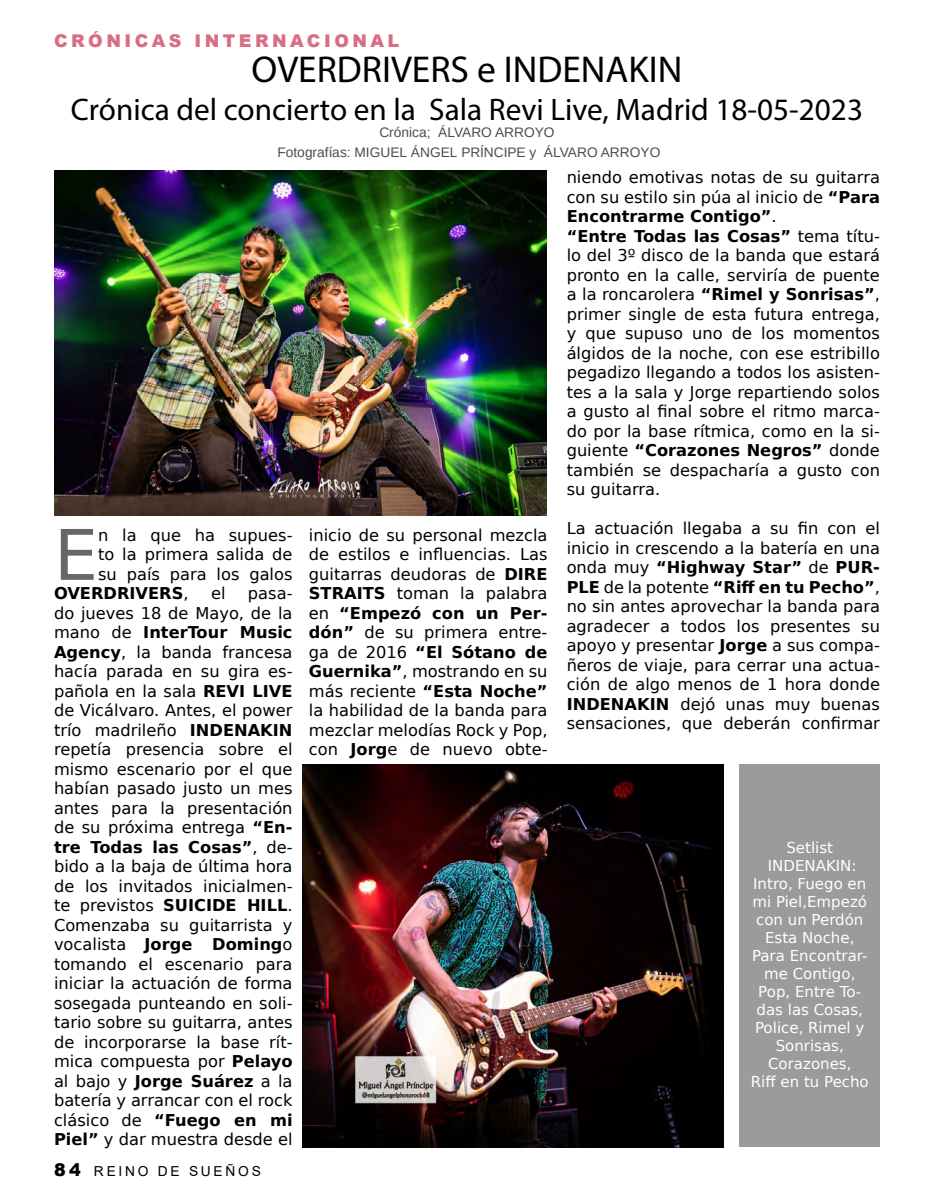
<style>
.page{position:relative;width:934px;height:1204px;background:#fff}
.page>*{position:absolute;margin:0;border:0;box-sizing:border-box;transform-origin:0 0}
.t1{font:69.75px "DejaVu Sans";color:#666767}
.t2{font:37.5px "Myriad Pro";color:#000}
.t3{font:31.25px "Myriad Pro";color:#000}
.t4{font:900 17.5px "Arial";letter-spacing:.2em;color:#d96d83}
.t5{font:16.25px/19.5px "DejaVu Sans";color:#000;text-align:justify}
.t6{font:700 16.25px "DejaVu Sans";color:#000}
.t7{font:15px/18px "DejaVu Sans";color:#fff;text-align:center}
.t8{font:13.75px/20.6px "Arimo";color:#4b4d4d;text-align:center}
.t9{font:13.75px "Arial";letter-spacing:.2em;color:#000}
.s1{font-weight:400}
.s2{font-weight:700}
.s3{font-weight:900;font-size:17.5px}
</style>
<div class="page">
<img style="left:54px;top:170px;width:493px;height:346px">
<div style="left:739px;top:764px;width:141px;height:383px;background:#999b9c"></div>
<img style="left:303px;top:764px;width:420px;height:383px">
<p class="t4" style="left:54px;top:28px;width:347px">CRÓNICAS INTERNACIONAL</p>
<h2 class="t2" style="left:251px;top:46px;width:432px">OVERDRIVERS e INDENAKIN</h2>
<h3 class="t3" style="left:71px;top:90px;width:793px">Crónica del concierto en la Sala Revi Live, Madrid 18-05-2023</h3>
<p class="t8" style="left:277px;top:122px;width:384px">Crónica; ÁLVARO ARROYO<br>Fotografías: MIGUEL ÁNGEL PRÍNCIPE y ÁLVARO ARROYO</p>
<h1 class="t1" style="left:54px;top:498px;width:46px">E</h1>
<p class="t5" style="left:98px;top:525px;width:196px">n la que ha supues-</p>
<p class="t5" style="left:98px;top:544px;width:196px">to la primera salida de</p>
<p class="t5" style="left:98px;top:564px;width:196px">su país para los galos</p>
<p class="t6" style="left:54px;top:580px;width:136px">OVERDRIVERS<span class="s1">,</span></p>
<p class="t5" style="left:211px;top:583px;width:16px">el</p>
<p class="t5" style="left:54px;top:583px;width:240px;text-indent:194px">pasa&shy;do jueves 18 de Mayo, de la mano de <span class="s2">InterTour Music Agency</span>, la banda francesa hacía parada en su gira es&shy;pañola en la sala <span class="s2">REVI LIVE </span>de Vicálvaro. Antes, el power trío madrileño <span class="s2">INDENAKIN </span>repetía presencia sobre el mismo escenario por el que habían pasado justo un mes antes para la presentación de su próxima entrega <span class="s2">“En&shy;tre Todas las Cosas”</span>, de&shy;bido a la baja de última hora de los invitados inicialmen&shy;te previstos <span class="s2">SUICIDE HILL</span>.<br>Comenzaba su guitarrista y vocalista <span class="s2">Jorge Doming</span>o tomando el escenario para iniciar la actuación de forma sosegada punteando en soli&shy;tario sobre su guitarra, antes de incorporarse la base rít&shy;mica compuesta por <span class="s2">Pelayo </span>al bajo y <span class="s2">Jorge Suárez</span> a la batería y arrancar con el rock clásico de <span class="s2">“Fuego en mi Piel”</span> y dar muestra desde el</p>
<p class="t9" style="left:54px;top:1162px;width:208px"><span class="s3">84</span> REINO DE SUEÑOS</p>
<p class="t5" style="left:309px;top:525px;width:240px">inicio de su personal mezcla de estilos e influencias. Las guitarras deudoras de <span class="s2">DIRE STRAITS</span> toman la palabra en <span class="s2">“Empezó con un Per&shy;dón”</span> de su primera entre&shy;ga de 2016 <span class="s2">“El Sótano de Guernika”</span>, mostrando en su más reciente <span class="s2">“Esta Noche” </span>la habilidad de la banda para mezclar melodías Rock y Pop, con <span class="s2">Jorg</span>e de nuevo obte-</p>
<p class="t5" style="left:567px;top:167px;width:315px;text-align:left">niendo emotivas notas de su guitarra con su estilo sin púa al inicio de <span class="s2">“Para Encontrarme Contigo”</span>.<br><span class="s2">“Entre Todas las Cosas”</span> tema títu&shy;lo del 3º disco de la banda que estará pronto en la calle, serviría de puente a la roncarolera <span class="s2">“Rimel y Sonrisas”</span>, primer single de esta futura entrega, y que supuso uno de los momentos álgidos de la noche, con ese estribillo pegadizo llegando a todos los asisten&shy;tes a la sala y Jorge repartiendo solos a gusto al final sobre el ritmo marca&shy;do por la base rítmica, como en la si&shy;guiente <span class="s2">“Corazones Negros”</span> donde también se despacharía a gusto con su guitarra.</p>
<p class="t5" style="left:567px;top:518px;width:315px">La actuación llegaba a su fin con el inicio in crescendo a la batería en una onda muy <span class="s2">“Highway Star”</span> de <span class="s2">PUR-PLE</span> de la potente <span class="s2">“Riff en tu Pecho”</span>, no sin antes aprovechar la banda para agradecer a todos los presentes su apoyo y presentar <span class="s2">Jorge</span> a sus compa&shy;ñeros de viaje, para cerrar una actua&shy;ción de algo menos de 1 hora donde <span class="s2">INDENAKIN</span> dejó unas muy buenas sensaciones, que deberán confirmar</p>
<p class="t7" style="left:751px;top:839px;width:120px">Setlist<br>INDENAKIN:<br>Intro, Fuego en mi Piel,Empezó con un Perdón<br>Esta Noche,<br>Para Encontrar&shy;me Contigo,<br>Pop, Entre To&shy;das las Cosas,<br>Police, Rimel y<br>Sonrisas,<br>Corazones,<br>Riff en tu Pecho</p>
</div>
